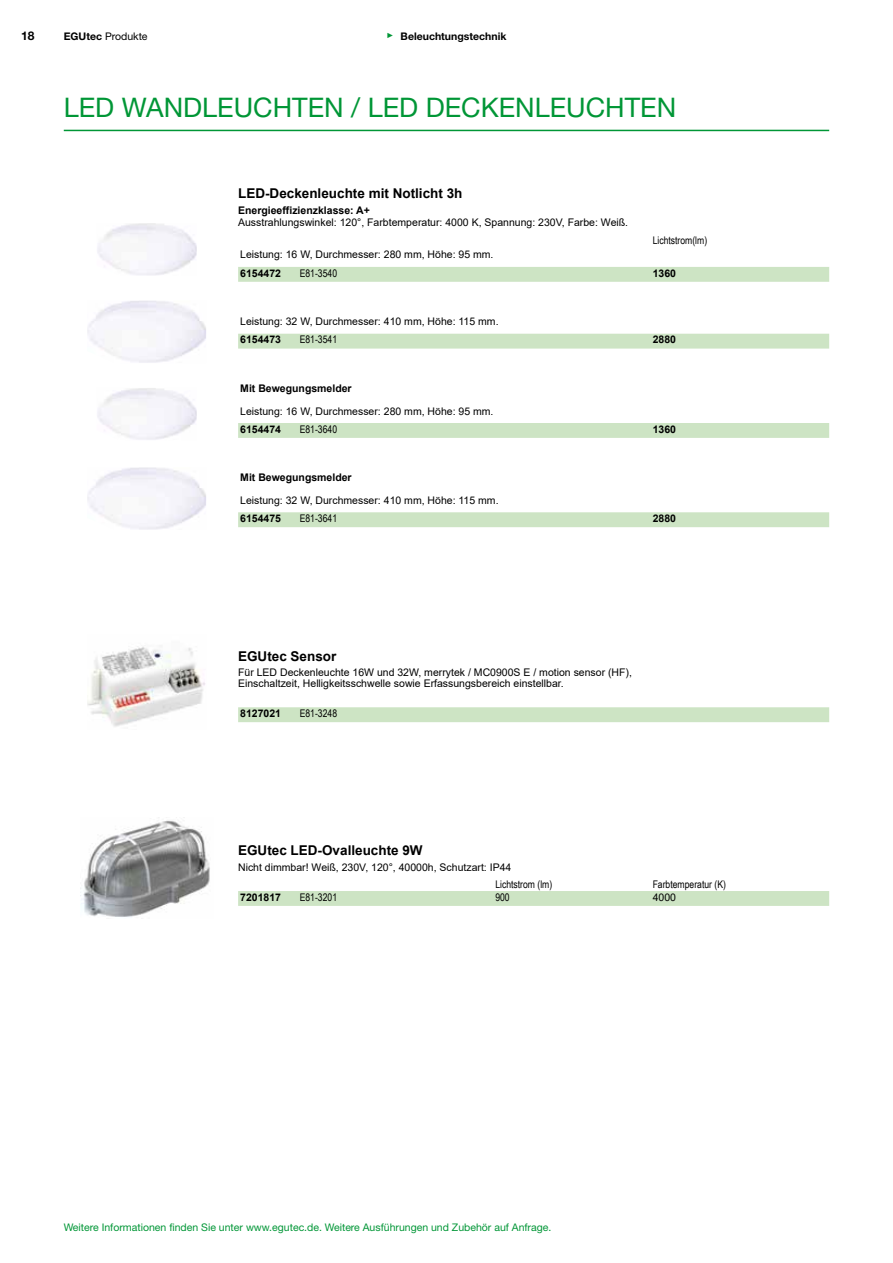
<style>
.page{position:relative;width:893px;height:1263px;background:#fff}
.page>*{position:absolute;margin:0;border:0;box-sizing:border-box;transform-origin:0 0}
.t1{font:27px "Helvetica Neue LT Std";color:#009636}
.t2{font:700 13.5px "Arial";color:#000}
.t3{font:700 12px "Helvetica Neue LT Std";color:#000}
.t4{font:10.5px/11.2px "Arial";color:#000}
.t5{font:700 10.5px "Arial";color:#000}
.t6{font:10.5px "Arial Narrow";color:#000}
.t7{font:10.5px "Helvetica Neue LT Std";color:#009636}
.t8{font:700 10.5px "Helvetica Neue LT Std";color:#000}
.t9{font:10.5px "Helvetica Neue LT Std";color:#000}
.s1{font-weight:700}
.s2{font-family:"Arial";font-size:7.5px;color:#009636}
</style>
<div class="page">
<hr style="left:64px;top:130px;width:765px;height:1px;background:#009636">
<div style="left:238px;top:267px;width:591px;height:15px;background:#cde4c4"></div>
<div style="left:238px;top:334px;width:591px;height:15px;background:#cde4c4"></div>
<div style="left:238px;top:423px;width:591px;height:15px;background:#cde4c4"></div>
<div style="left:238px;top:512px;width:591px;height:15px;background:#cde4c4"></div>
<div style="left:238px;top:707px;width:591px;height:15px;background:#cde4c4"></div>
<div style="left:238px;top:891px;width:591px;height:15px;background:#cde4c4"></div>
<img style="left:80px;top:820px;width:130px;height:97px">
<img style="left:97px;top:223px;width:100px;height:52px">
<img style="left:87px;top:301px;width:119px;height:62px">
<img style="left:97px;top:388px;width:100px;height:52px">
<img style="left:87px;top:467px;width:119px;height:63px">
<img style="left:87px;top:646px;width:118px;height:81px">
<p class="t3" style="left:21px;top:28px;width:15px">18</p>
<p class="t9" style="left:64px;top:30px;width:85px"><span class="s1">EGUtec</span> Produkte</p>
<p class="t8" style="left:387px;top:29px;width:121px"><span class="s2">►</span> Beleuchtungstechnik</p>
<h1 class="t1" style="left:64px;top:92px;width:614px">LED WANDLEUCHTEN / LED DECKENLEUCHTEN</h1>
<p class="t2" style="left:238px;top:184px;width:226px">LED-Deckenleuchte mit Notlicht 3h</p>
<p class="t5" style="left:238px;top:203px;width:133px">Energieeffizienzklasse: A+</p>
<p class="t4" style="left:238px;top:217px;width:392px">Ausstrahlungswinkel: 120°, Farbtemperatur: 4000 K, Spannung: 230V, Farbe: Weiß.</p>
<p class="t6" style="left:653px;top:232px;width:56px">Lichtstrom(lm)</p>
<p class="t4" style="left:240px;top:249px;width:255px">Leistung: 16 W, Durchmesser: 280 mm, Höhe: 95 mm.</p>
<p class="t5" style="left:240px;top:266px;width:42px">6154472</p>
<p class="t6" style="left:300px;top:265px;width:39px">E81-3540</p>
<p class="t5" style="left:653px;top:266px;width:25px">1360</p>
<p class="t4" style="left:240px;top:316px;width:260px">Leistung: 32 W, Durchmesser: 410 mm, Höhe: 115 mm.</p>
<p class="t5" style="left:240px;top:332px;width:42px">6154473</p>
<p class="t6" style="left:300px;top:332px;width:39px">E81-3541</p>
<p class="t5" style="left:653px;top:332px;width:25px">2880</p>
<p class="t5" style="left:240px;top:381px;width:113px">Mit Bewegungsmelder</p>
<p class="t4" style="left:240px;top:405px;width:255px">Leistung: 16 W, Durchmesser: 280 mm, Höhe: 95 mm.</p>
<p class="t5" style="left:240px;top:422px;width:42px">6154474</p>
<p class="t6" style="left:300px;top:421px;width:39px">E81-3640</p>
<p class="t5" style="left:653px;top:422px;width:25px">1360</p>
<p class="t5" style="left:240px;top:470px;width:113px">Mit Bewegungsmelder</p>
<p class="t4" style="left:240px;top:494px;width:260px">Leistung: 32 W, Durchmesser: 410 mm, Höhe: 115 mm.</p>
<p class="t5" style="left:240px;top:511px;width:42px">6154475</p>
<p class="t6" style="left:300px;top:511px;width:39px">E81-3641</p>
<p class="t5" style="left:653px;top:511px;width:25px">2880</p>
<p class="t2" style="left:238px;top:646px;width:100px">EGUtec Sensor</p>
<p class="t4" style="left:238px;top:667px;width:395px">Für LED Deckenleuchte 16W und 32W, merrytek / MC0900S E / motion sensor (HF),<br>Einschaltzeit, Helligkeitsschwelle sowie Erfassungsbereich einstellbar.</p>
<p class="t5" style="left:240px;top:706px;width:42px">8127021</p>
<p class="t6" style="left:300px;top:706px;width:39px">E81-3248</p>
<p class="t2" style="left:238px;top:841px;width:186px">EGUtec LED-Ovalleuchte 9W</p>
<p class="t4" style="left:238px;top:862px;width:275px">Nicht dimmbar! Weiß, 230V, 120°, 40000h, Schutzart: IP44</p>
<p class="t6" style="left:495px;top:877px;width:58px">Lichtstrom (lm)</p>
<p class="t6" style="left:653px;top:877px;width:75px">Farbtemperatur (K)</p>
<p class="t5" style="left:240px;top:890px;width:42px">7201817</p>
<p class="t6" style="left:300px;top:889px;width:39px">E81-3201</p>
<p class="t6" style="left:495px;top:889px;width:16px">900</p>
<p class="t4" style="left:653px;top:891px;width:25px">4000</p>
<p class="t7" style="left:64px;top:1221px;width:489px">Weitere Informationen finden Sie unter www.egutec.de. Weitere Ausführungen und Zubehör auf Anfrage.</p>
</div>
